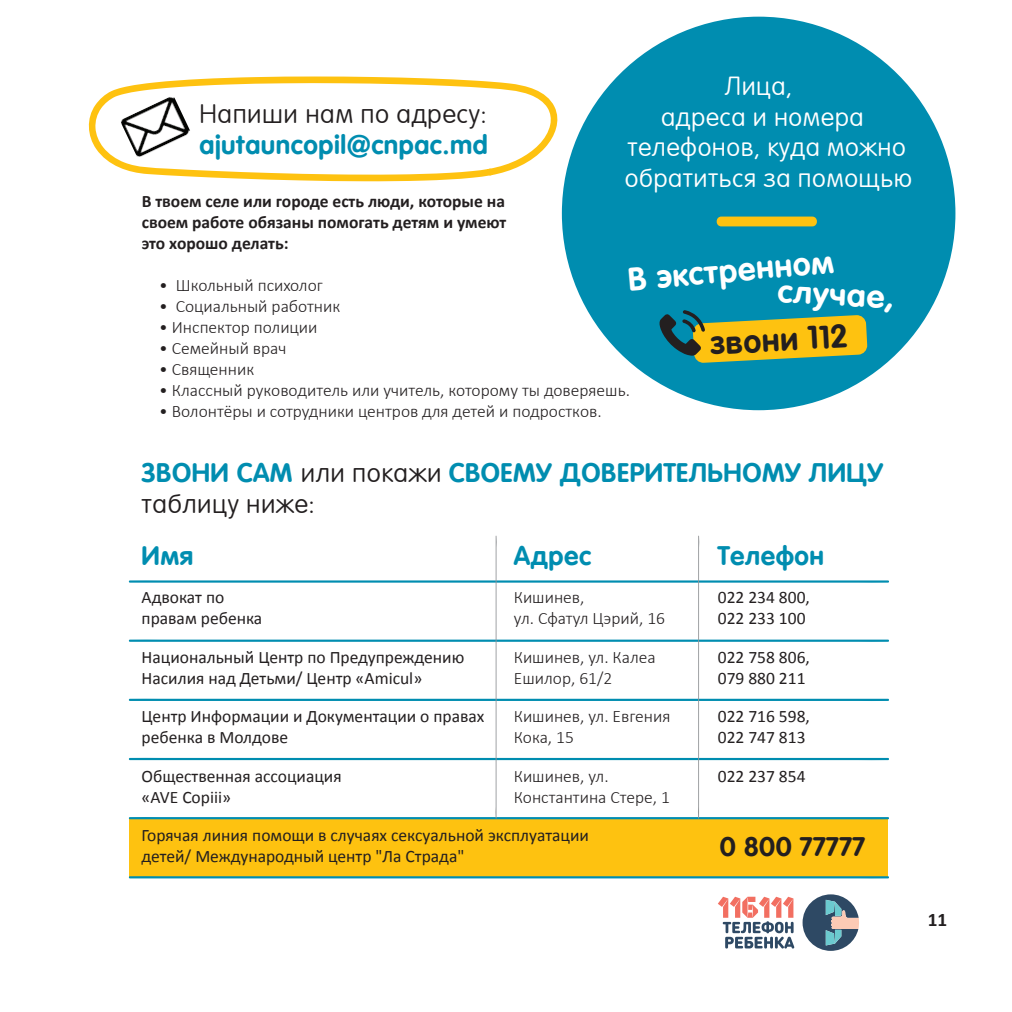
<style>
.page{position:relative;width:1012px;height:1012px;background:#fff}
.page>*{position:absolute;margin:0;border:0;box-sizing:border-box;transform-origin:0 0}
.t1{font:700 32.02px "VAG Rounded Next";color:#fff}
.t2{font:700 32.02px "VAG Rounded Next";color:#231f20}
.t3{font:700 31.32px "VAG Rounded Next";color:#fff;scale:1.05 1}
.t4{font:700 26.25px/31.5px "VAG Rounded Next";letter-spacing:.02em;color:#008db0}
.t5{font:300 26.25px "VAG Rounded Next";letter-spacing:.02em;color:#231f20}
.t6{font:700 26.25px "VAG Rounded Next";letter-spacing:.02em;color:#231f20}
.t7{font:300 25.55px "VAG Rounded Next";letter-spacing:.02em;color:#fff}
.t8{font:700 19.25px "Calibri";color:#231f20}
.t9{font:17.5px/21px "Calibri";color:#231f20}
.t10{font:300 17.5px/21px "Calibri";color:#231f20}
.t11{font:700 17.5px/21px "Calibri";color:#231f20;text-align:justify}
.s1{font-weight:300;color:#231f20}
</style>
<div class="page">
<div style="left:130px;top:818px;width:758px;height:59px;background:#fec210"></div>
<svg style="left:128px;top:876px;width:761px;height:3px;background:#44a6b0"></svg>
<svg style="left:128px;top:536px;width:761px;height:283px"></svg>
<div style="left:562px;top:17px;width:393px;height:393px;background:#008db0;border-radius:50%"></div>
<svg style="left:716px;top:217px;width:101px;height:9px"></svg>
<svg style="left:660px;top:310px;width:207px;height:53px"></svg>
<svg style="left:88px;top:77px;width:470px;height:104px"></svg>
<img style="left:116px;top:87px;width:79px;height:79px">
<svg style="left:803px;top:894px;width:56px;height:57px"></svg>
<svg style="left:718px;top:897px;width:76px;height:52px"></svg>
<h3 class="t5" style="left:200px;top:98px;width:289px">Напиши нам по адресу:</h3>
<h3 class="t4" style="left:200px;top:129px;width:290px">ajutauncopil@cnpac.md</h3>
<h3 class="t7" style="left:725px;top:71px;width:69px">Лица,</h3>
<h3 class="t7" style="left:661px;top:102px;width:204px">адреса и номера</h3>
<h3 class="t7" style="left:627px;top:133px;width:280px">телефонов, куда можно</h3>
<h3 class="t7" style="left:625px;top:164px;width:289px">обратиться за помощью</h3>
<p class="t11" style="left:142px;top:190px;width:366px">В твоем селе или городе есть люди, которые на своем работе обязаны помогать детям и умеют это хорошо делать:</p>
<p class="t10" style="left:159px;top:274px;width:165px">• Школьный психолог</p>
<p class="t10" style="left:159px;top:295px;width:183px">• Социальный работник</p>
<p class="t10" style="left:159px;top:316px;width:160px">• Инспектор полиции</p>
<p class="t10" style="left:159px;top:337px;width:129px">• Семейный врач</p>
<p class="t10" style="left:159px;top:358px;width:97px">• Священник</p>
<p class="t10" style="left:159px;top:379px;width:472px">• Классный руководитель или учитель, которому ты доверяешь.</p>
<p class="t10" style="left:159px;top:400px;width:444px">• Волонтёры и сотрудники центров для детей и подростков.</p>
<h1 class="t1" style="left:626px;top:259px;width:208px;rotate:-5deg">В экстренном</h1>
<h2 class="t3" style="left:779px;top:271px;width:112px;rotate:3deg">случае,</h2>
<h1 class="t2" style="left:709px;top:322px;width:139px;rotate:-3deg">звони 112</h1>
<h3 class="t4" style="left:142px;top:457px;width:743px">ЗВОНИ САМ <span class="s1">или покажи</span> СВОЕМУ ДОВЕРИТЕЛЬНОМУ ЛИЦУ <span class="s1">таблицу ниже:</span></h3>
<h3 class="t4" style="left:514px;top:540px;width:79px">Адрес</h3>
<p class="t10" style="left:514px;top:587px;width:153px">Кишинев,<br>ул. Сфатул Цэрий, 16</p>
<p class="t10" style="left:514px;top:646px;width:143px">Кишинев, ул. Калеа<br>Eшилор, 61/2</p>
<p class="t10" style="left:514px;top:706px;width:158px">Кишинев, ул. Евгения<br>Кока, 15</p>
<p class="t10" style="left:514px;top:765px;width:158px">Кишинев, ул.<br>Константина Стере, 1</p>
<h3 class="t4" style="left:142px;top:540px;width:53px">Имя</h3>
<p class="t9" style="left:142px;top:586px;width:122px">Адвокат по правам ребенка</p>
<p class="t9" style="left:142px;top:645px;width:324px">Национальный Центр по Предупреждению<br>Насилия над Детьми/ Центр «Amicul»</p>
<p class="t9" style="left:142px;top:705px;width:344px">Центр Информации и Документации о правах ребенка в Молдове</p>
<p class="t9" style="left:142px;top:764px;width:202px">Общественная ассоциация «AVE Copiii»</p>
<p class="t9" style="left:142px;top:824px;width:449px">Горячая линия помощи в случаях сексуальной эксплуатации детей/ Международный центр "Ла Страда"</p>
<h3 class="t4" style="left:718px;top:540px;width:108px">Телефон</h3>
<p class="t9" style="left:718px;top:586px;width:94px">022 234 800,<br>022 233 100</p>
<p class="t9" style="left:718px;top:645px;width:94px">022 758 806,<br>079 880 211</p>
<p class="t9" style="left:718px;top:705px;width:94px">022 716 598,<br>022 747 813</p>
<p class="t9" style="left:718px;top:764px;width:89px">022 237 854</p>
<h3 class="t6" style="left:720px;top:830px;width:147px">0 800 77777</h3>
<p class="t8" style="left:928px;top:906px;width:21px">11</p>
</div>
